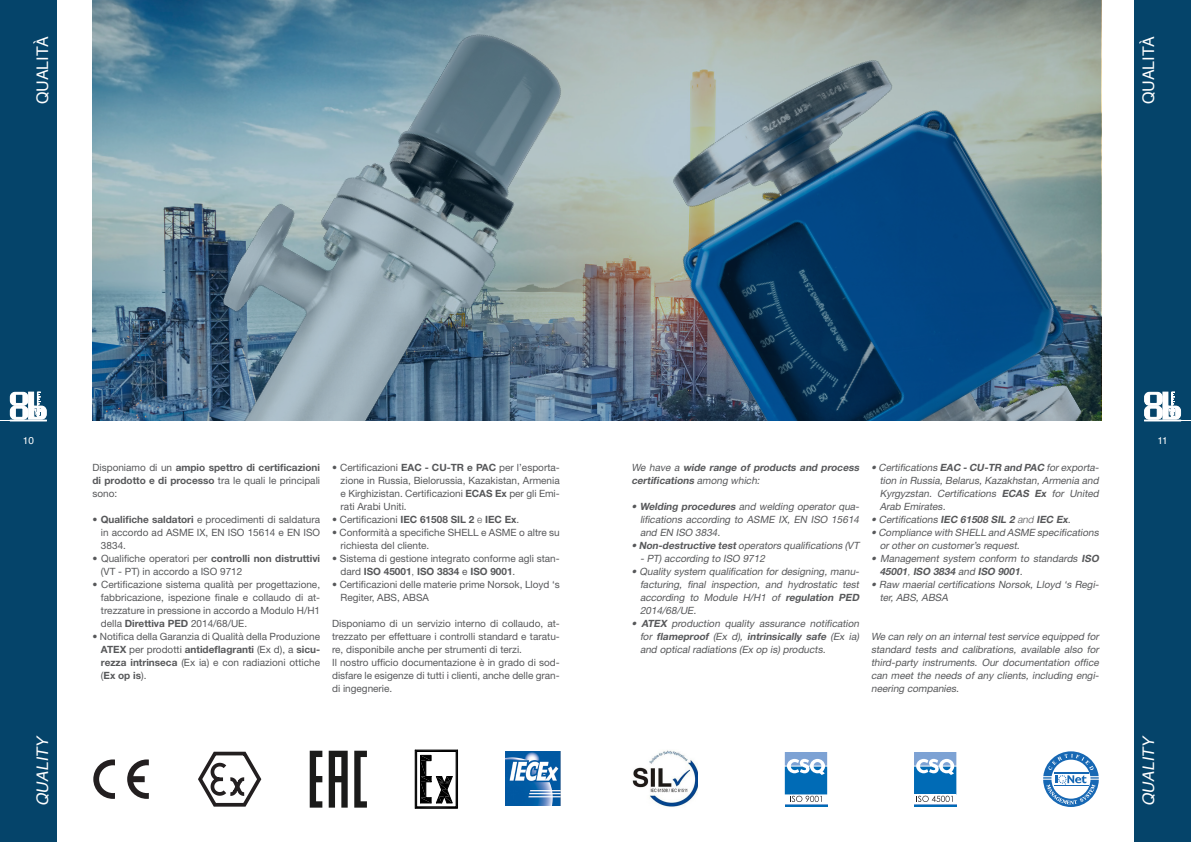
<style>
.page{position:relative;width:1191px;height:842px;background:#fff}
.page>*{position:absolute;margin:0;border:0;box-sizing:border-box;transform-origin:0 0}
.t1{font:italic 16px "Helvetica";color:#fff}
.t2{font:16px "Helvetica";color:#fff}
.t3{font:10px/13px "Helvetica Neue LT Pro";color:#57585a;text-align:justify}
.t4{font:italic 10px/13px "Helvetica Neue LT Pro";color:#57585a;text-align:justify}
.t5{font:700 10px/13px "Helvetica Neue LT Pro";color:#57585a;text-align:justify}
.t6{font:italic 700 10px/13px "Helvetica Neue LT Pro";color:#57585a}
.t7{font:10px "Helvetica";color:#fff}
.s1{font-weight:400}
.s2{font-weight:700}
.s3{font-weight:300}
</style>
<div class="page">
<div style="left:1134px;top:0;width:57px;height:842px;background:#05446a"></div>
<hr style="left:1144px;top:420px;width:47px;height:1px;background:#fff">
<svg style="left:1144px;top:392px;width:36px;height:27px"></svg>
<div style="left:0;top:0;width:57px;height:842px;background:#05446a"></div>
<hr style="left:0;top:420px;width:46px;height:1px;background:#fff">
<svg style="left:10px;top:392px;width:36px;height:27px"></svg>
<svg style="left:198px;top:752px;width:63px;height:55px"></svg>
<svg style="left:93px;top:759px;width:22px;height:40px"></svg>
<svg style="left:127px;top:759px;width:22px;height:40px"></svg>
<svg style="left:415px;top:750px;width:42px;height:58px"></svg>
<hr style="left:416px;top:751px;width:40px;height:1px;background:#000">
<svg style="left:354px;top:751px;width:13px;height:57px"></svg>
<svg style="left:329px;top:751px;width:19px;height:57px"></svg>
<svg style="left:310px;top:751px;width:12px;height:57px"></svg>
<img style="left:632px;top:750px;width:66px;height:57px">
<img style="left:506px;top:751px;width:55px;height:55px">
<hr style="left:914px;top:805px;width:42px;height:2px;background:#006bb6">
<svg style="left:914px;top:752px;width:42px;height:50px"></svg>
<hr style="left:914px;top:803px;width:42px;height:1px;background:#7da2d4">
<hr style="left:785px;top:805px;width:42px;height:2px;background:#006bb6">
<hr style="left:785px;top:803px;width:42px;height:1px;background:#7da2d4">
<svg style="left:785px;top:752px;width:42px;height:50px"></svg>
<svg style="left:1043px;top:751px;width:55px;height:56px"></svg>
<img style="left:92px;top:0;width:1009px;height:421px">
<p class="t2" style="left:30px;top:104px;width:70px;rotate:-90deg">QUALITÀ</p>
<p class="t2" style="left:1136px;top:104px;width:70px;rotate:-90deg">QUALITÀ</p>
<p class="t7" style="left:23px;top:433px;width:13px">10</p>
<p class="t1" style="left:30px;top:806px;width:74px;rotate:-90deg">QUALITY</p>
<p class="t5" style="left:92px;top:460px;width:229px"><span class="s1">Disponiamo di un</span> ampio spettro di certificazioni di prodotto e di processo <span class="s1">tra le quali le principali sono:</span></p>
<p class="t3" style="left:101px;top:512px;width:221px;text-indent:-9px">• <span class="s2">Qualifiche saldatori</span> e procedimenti di saldatura in accordo ad ASME IX, EN ISO 15614 e EN ISO 3834.</p>
<p class="t3" style="left:101px;top:551px;width:221px;text-indent:-9px">• Qualifiche operatori per <span class="s2">controlli non distruttivi </span>(VT - PT) in accordo a ISO 9712</p>
<p class="t3" style="left:101px;top:577px;width:221px;text-indent:-9px">• Certificazione sistema qualità per progettazione, fabbricazione, ispezione finale e collaudo di at&shy;trezzature in pressione in accordo a Modulo H/H1 della <span class="s2">Direttiva PED</span> 2014/68/UE.</p>
<p class="t3" style="left:101px;top:629px;width:221px;text-indent:-9px">• Notifica della Garanzia di Qualità della Produzione <span class="s2">ATEX</span> per prodotti <span class="s2">antideflagranti</span> (Ex d), a <span class="s2">sicu&shy;rezza intrinseca</span> (Ex ia) e con radiazioni ottiche (<span class="s2">Ex op is</span>).</p>
<p class="t3" style="left:341px;top:460px;width:221px;text-indent:-9px">• Certificazioni <span class="s2">EAC - CU-TR e PAC</span> per l’esporta&shy;zione in Russia, Bielorussia, Kazakistan, Armenia e Kirghizistan. Certificazioni <span class="s2">ECAS Ex</span> per gli Emi&shy;rati Arabi Uniti.</p>
<p class="t5" style="left:332px;top:512px;width:189px"><span class="s1">• Certificazioni</span> IEC 61508 SIL 2 <span class="s3">e</span> IEC Ex<span class="s1">.</span></p>
<p class="t3" style="left:341px;top:525px;width:221px;text-indent:-9px">• Conformità a specifiche SHELL e ASME o altre su richiesta del cliente.</p>
<p class="t3" style="left:341px;top:551px;width:221px;text-indent:-9px">• Sistema di gestione integrato conforme agli stan&shy;dard <span class="s2">ISO 45001</span><span class="s3">,</span> <span class="s2">ISO 3834</span> e <span class="s2">ISO 9001</span>.</p>
<p class="t3" style="left:341px;top:577px;width:221px;text-indent:-9px">• Certificazioni delle materie prime Norsok, Lloyd ‘s<br>Regiter, ABS, ABSA</p>
<p class="t3" style="left:332px;top:616px;width:229px">Disponiamo di un servizio interno di collaudo, at&shy;trezzato per effettuare i controlli standard e taratu&shy;re, disponibile anche per strumenti di terzi.</p>
<p class="t3" style="left:332px;top:655px;width:229px">Il nostro ufficio documentazione è in grado di sod&shy;disfare le esigenze di tutti i clienti, anche delle gran&shy;di ingegnerie.</p>
<p class="t6" style="left:631px;top:460px;width:231px"><span class="s1">We have a</span> wide range of products and process certifications <span class="s1">among which:</span></p>
<p class="t4" style="left:640px;top:499px;width:223px;text-indent:-9px">• <span class="s2">Welding procedures</span> and welding operator qua&shy;lifications according to ASME IX, EN ISO 15614 and EN ISO 3834.</p>
<p class="t4" style="left:631px;top:538px;width:231px">• <span class="s2">Non-destructive test</span>operators qualifications (VT</p>
<p class="t4" style="left:640px;top:551px;width:128px">- PT) according to ISO 9712</p>
<p class="t4" style="left:640px;top:564px;width:223px;text-indent:-9px">• Quality system qualification for designing, manu&shy;facturing, final inspection, and hydrostatic test according to Module H/H1 of <span class="s2">regulation PED </span>2014/68/UE.</p>
<p class="t4" style="left:640px;top:616px;width:223px;text-align:left;text-indent:-9px">• <span class="s2">ATEX</span> production quality assurance notification for <span class="s2">flameproof</span> (Ex d), <span class="s2">intrinsically safe</span> (Ex ia) and optical radiations (Ex op is) products.</p>
<p class="t4" style="left:879px;top:460px;width:223px;text-indent:-9px">• Certifications <span class="s2">EAC - CU-TR and PAC</span> forexporta&shy;tion in Russia, Belarus, Kazakhstan, Armenia and Kyrgyzstan. Certifications <span class="s2">ECAS Ex</span> for United Arab Emirates.</p>
<p class="t6" style="left:871px;top:512px;width:203px"><span class="s1">• Certifications</span> IEC 61508 SIL 2 <span class="s3">and</span> IEC Ex<span class="s1">.</span></p>
<p class="t4" style="left:879px;top:525px;width:223px;text-indent:-9px">• Compliance with SHELL and ASME specifications or other on customer’s request.</p>
<p class="t4" style="left:879px;top:551px;width:223px;text-indent:-9px">• Management system conform to standards <span class="s2">ISO<br>45001</span><span class="s3">,</span> <span class="s2">ISO 3834</span> and <span class="s2">ISO 9001</span>.</p>
<p class="t4" style="left:879px;top:577px;width:223px;text-indent:-9px">• Raw maerial certifications Norsok, Lloyd ‘s Regi&shy;ter, ABS, ABSA</p>
<p class="t4" style="left:871px;top:629px;width:231px">We can rely on an internaltestservice equipped for standard tests and calibrations, available also for third-party instruments. Our documentation office can meet the needs of any clients, including engi&shy;neering companies.</p>
<p class="t7" style="left:1157px;top:433px;width:12px">11</p>
<p class="t1" style="left:1136px;top:806px;width:74px;rotate:-90deg">QUALITY</p>
</div>
